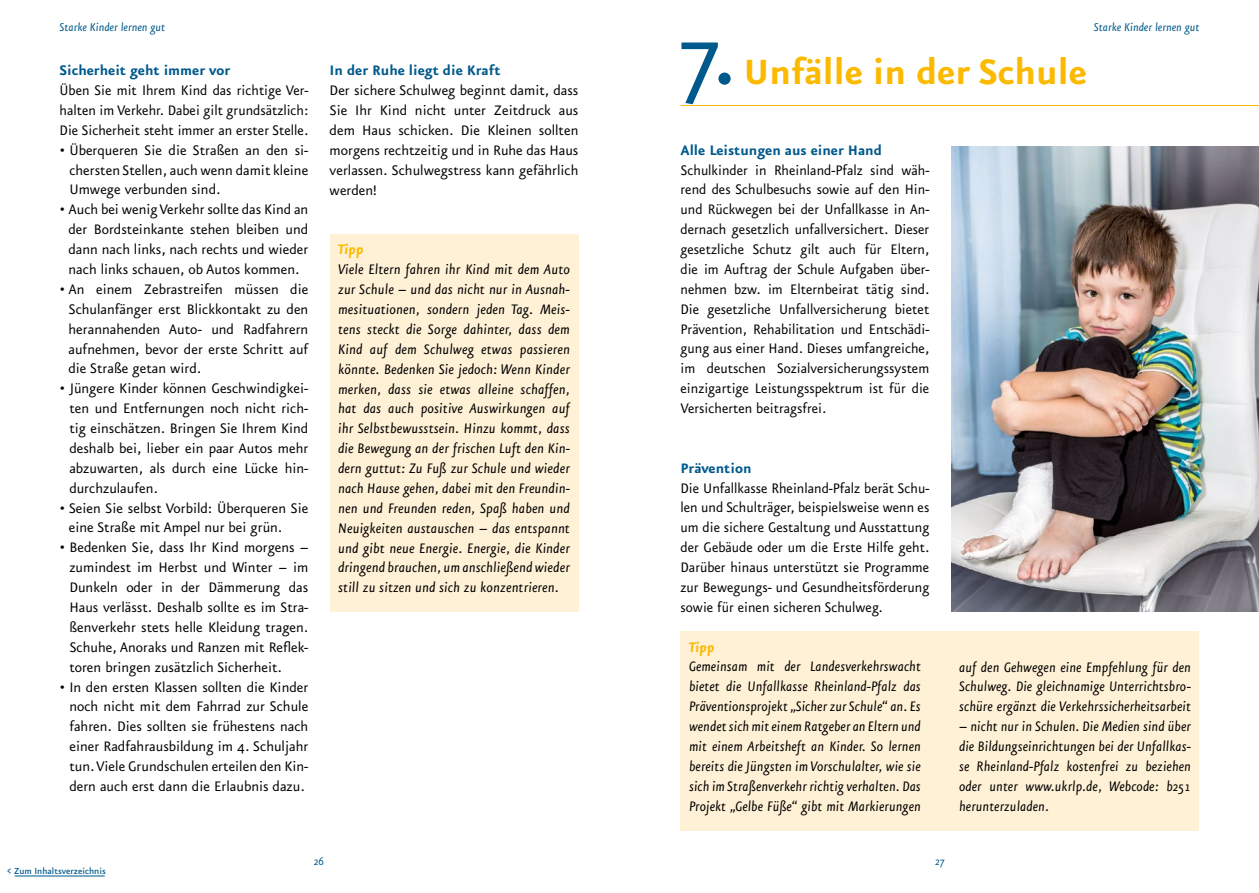
<style>
.page{position:relative;width:1259px;height:893px;background:#fff}
.page>*{position:absolute;margin:0;border:0;box-sizing:border-box;transform-origin:0 0}
.t1{font:105px "Eureka Sans OT";color:#00598c}
.t2{font:700 42px "Eureka Sans OT";color:#fbb900}
.t3{font:16.5px/20px "Eureka Sans OT";color:#000;text-align:justify}
.t4{font:italic 16.5px/20px "Eureka Sans OT";letter-spacing:.005em;color:#000;text-align:justify}
.t5{font:700 16.5px "Eureka Sans OT";color:#00598c}
.t6{font:italic 700 16.5px "Eureka Sans OT";color:#fbb900}
.t7{font:italic 13.5px "Eureka Sans OT";color:#00598c}
.t8{font:500 10.5px "Eureka Sans OT";color:#00598c}
</style>
<div class="page">
<div style="left:680px;top:631px;width:519px;height:199px;background:#fff1d6"></div>
<div style="left:330px;top:234px;width:248px;height:378px;background:#fff1d6"></div>
<hr style="left:680px;top:105px;width:579px;height:1px;background:#fbb900">
<img style="left:951px;top:147px;width:308px;height:464px">
<hr style="left:15px;top:876px;width:90px;height:1px;background:#00598c">
<p class="t7" style="left:60px;top:20px;width:107px">Starke Kinder lernen gut</p>
<p class="t7" style="left:1094px;top:20px;width:107px">Starke Kinder lernen gut</p>
<p class="t5" style="left:60px;top:61px;width:172px">Sicherheit geht immer vor</p>
<p class="t3" style="left:60px;top:81px;width:250px">Üben Sie mit Ihrem Kind das richtige Ver&shy;halten im Verkehr. Dabei gilt grundsätzlich:<br>Die Sicherheit steht immer an erster Stelle.</p>
<p class="t3" style="left:69px;top:140px;width:240px;text-indent:-10px">• Überqueren Sie die Straßen an den si&shy;chersten Stellen, auch wenn damit kleine Umwege verbunden sind.</p>
<p class="t3" style="left:60px;top:200px;width:250px;text-align:center">• Auch bei wenig Verkehr sollte das Kind an der Bordsteinkante stehen bleiben und dann nach links, nach rechts und wieder nach links schauen, ob Autos kommen.</p>
<p class="t3" style="left:69px;top:279px;width:241px;text-indent:-9px">• An einem Zebrastreifen müssen die Schulanfänger erst Blickkontakt zu den herannahenden Auto- und Radfahrern aufnehmen, bevor der erste Schritt auf die Straße getan wird.</p>
<p class="t3" style="left:69px;top:379px;width:240px;text-indent:-10px">• Jüngere Kinder können Geschwindigkei&shy;ten und Entfernungen noch nicht rich&shy;tig einschätzen. Bringen Sie Ihrem Kind deshalb bei, lieber ein paar Autos mehr abzuwarten, als durch eine Lücke hin&shy;durchzulaufen.</p>
<p class="t3" style="left:69px;top:498px;width:241px;text-indent:-9px">• Seien Sie selbst Vorbild: Überqueren Sie eine Straße mit Ampel nur bei grün.</p>
<p class="t3" style="left:69px;top:538px;width:240px;text-indent:-10px">• Bedenken Sie, dass Ihr Kind morgens – zumindest im Herbst und Winter – im Dunkeln oder in der Dämmerung das Haus verlässt. Deshalb sollte es im Stra&shy;ßenverkehr stets helle Kleidung tragen.<br>Schuhe, Anoraks und Ranzen mit Reflek&shy;toren bringen zusätzlich Sicherheit.</p>
<p class="t3" style="left:60px;top:677px;width:250px;text-align:center">• In den ersten Klassen sollten die Kinder noch nicht mit dem Fahrrad zur Schule fahren. Dies sollten sie frühestens nach einer Radfahrausbildung im 4. Schuljahr tun. Viele Grundschulen erteilen den Kin&shy;dern auch erst dann die Erlaubnis dazu.</p>
<p class="t5" style="left:330px;top:62px;width:172px">In der Ruhe liegt die Kraft</p>
<p class="t3" style="left:330px;top:81px;width:250px">Der sichere Schulweg beginnt damit, dass Sie Ihr Kind nicht unter Zeitdruck aus dem Haus schicken. Die Kleinen sollten morgens rechtzeitig und in Ruhe das Haus verlassen. Schulwegstress kann gefährlich werden!</p>
<p class="t6" style="left:338px;top:241px;width:27px">Tipp</p>
<p class="t4" style="left:338px;top:260px;width:233px">Viele Eltern fahren ihr Kind mit dem Auto zur Schule – und das nicht nur in Ausnah&shy;mesituationen, sondern jeden Tag. Meis&shy;tens steckt die Sorge dahinter, dass dem Kind auf dem Schulweg etwas passieren könnte. Bedenken Sie jedoch: Wenn Kinder merken, dass sie etwas alleine schaffen, hat das auch positive Auswirkungen auf ihr Selbstbewusstsein. Hinzu kommt, dass die Bewegung an der frischen Luft den Kin&shy;dern guttut: Zu Fuß zur Schule und wieder nach Hause gehen, dabei mit den Freundin&shy;nen und Freunden reden, Spaß haben und Neuigkeiten austauschen – das entspannt und gibt neue Energie. Energie, die Kinder dringend brauchen, um anschließend wieder still zu sitzen und sich zu konzentrieren.</p>
<h1 class="t1" style="left:680px;top:0;width:59px">7.</h1>
<h2 class="t2" style="left:743px;top:49px;width:345px">Unfälle in der Schule</h2>
<p class="t5" style="left:680px;top:141px;width:203px">Alle Leistungen aus einer Hand</p>
<p class="t3" style="left:680px;top:160px;width:250px">Schulkinder in Rheinland-Pfalz sind wäh&shy;rend des Schulbesuchs sowie auf den Hin&shy;und Rückwegen bei der Unfallkasse in An&shy;dernach gesetzlich unfallversichert. Dieser gesetzliche Schutz gilt auch für Eltern, die im Auftrag der Schule Aufgaben über&shy;nehmen bzw. im Elternbeirat tätig sind.<br>Die gesetzliche Unfallversicherung bietet Prävention, Rehabilitation und Entschädi&shy;gung aus einer Hand. Dieses umfangreiche, im deutschen Sozialversicherungssystem einzigartige Leistungsspektrum ist für die Versicherten beitragsfrei.</p>
<p class="t5" style="left:680px;top:459px;width:72px">Prävention</p>
<p class="t3" style="left:680px;top:478px;width:250px">Die Unfallkasse Rheinland-Pfalz berät Schu&shy;len und Schulträger, beispielsweise wenn es um die sichere Gestaltung und Ausstattung der Gebäude oder um die Erste Hilfe geht.<br>Darüber hinaus unterstützt sie Programme zur Bewegungs- und Gesundheitsförderung sowie für einen sicheren Schulweg.</p>
<p class="t6" style="left:689px;top:638px;width:27px">Tipp</p>
<p class="t4" style="left:689px;top:657px;width:233px">Gemeinsam mit der Landesverkehrswacht bietet die Unfallkasse Rheinland-Pfalz das Präventionsprojekt „Sicher zur Schule“ an. Es wendet sich mit einem Ratgeber an Eltern und mit einem Arbeitsheft an Kinder. So lernen bereits die Jüngsten im Vorschulalter, wie sie sich im Straßenverkehr richtig verhalten. Das Projekt „Gelbe Füße“ gibt mit Markierungen</p>
<p class="t4" style="left:959px;top:657px;width:233px">auf den Gehwegen eine Empfehlung für den Schulweg. Die gleichnamige Unterrichtsbro&shy;schüre ergänzt die Verkehrssicherheitsarbeit</p>
<p class="t4" style="left:959px;top:717px;width:233px">– nicht nur in Schulen. Die Medien sind über die Bildungseinrichtungen bei der Unfallkas&shy;se Rheinland-Pfalz kostenfrei zu beziehen oder unter www.ukrlp.de, Webcode: b251 herunterzuladen.</p>
<p class="t8" style="left:7px;top:866px;width:100px">&lt; Zum Inhaltsverzeichnis</p>
<p class="t7" style="left:314px;top:854px;width:12px">26</p>
<p class="t7" style="left:935px;top:854px;width:11px">27</p>
</div>
